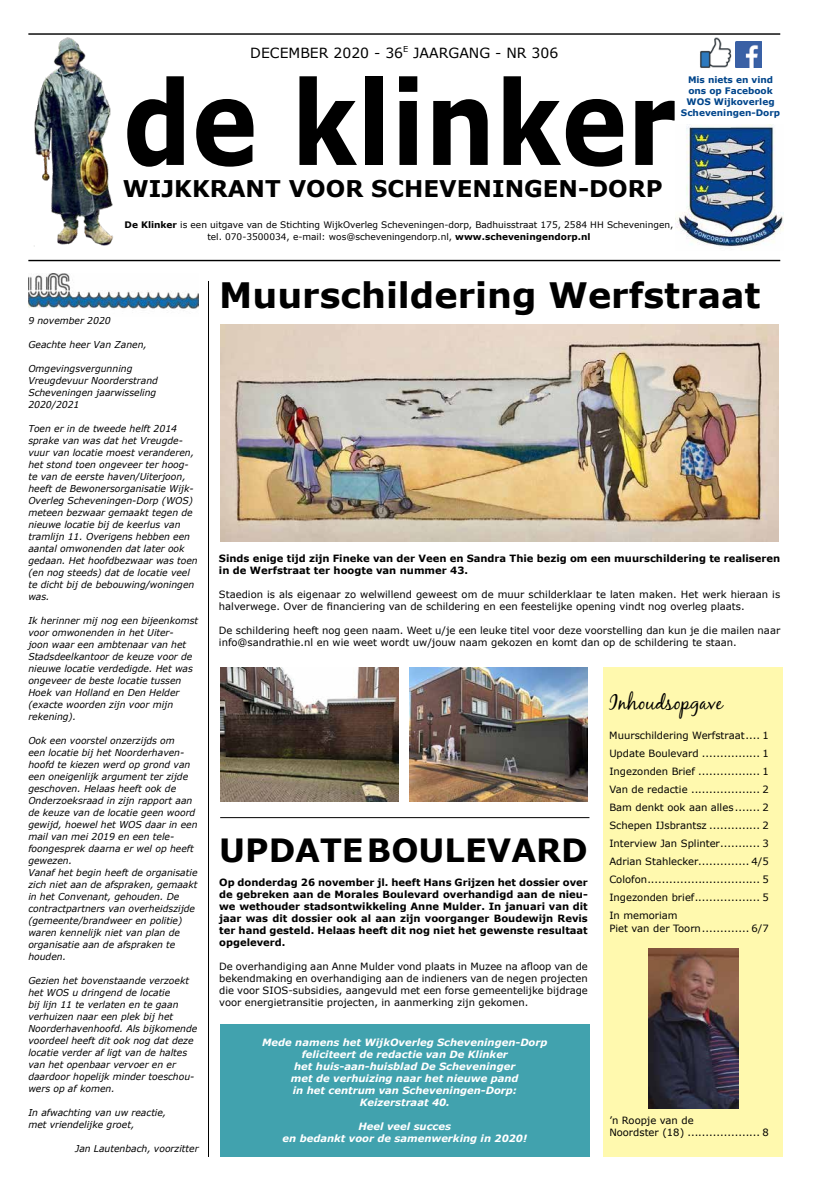
<style>
.page{position:relative;width:820px;height:1191px;background:#fff}
.page>*{position:absolute;margin:0;border:0;box-sizing:border-box;transform-origin:0 0}
.t1{font:700 116.6px "Verdana";color:#000;scale:.85 1}
.t2{font:700 35px "Verdana";color:#000}
.t3{font:700 32px "Verdana";color:#000}
.t4{font:700 23px "Verdana";color:#000}
.t5{font:20px "Black Jack";color:#000}
.t6{font:14px "Verdana";color:#000}
.t7{font:10px/18px "Verdana";color:#000}
.t8{font:700 10px/12px "Verdana";color:#000}
.t9{font:italic 700 10px/12px "Verdana";color:#fff;text-align:center}
.t10{font:italic 9.5px/12px "Verdana";color:#000}
.t11{font:9px/12px "Verdana";color:#000;text-align:center}
.t12{font:700 9px/11px "Verdana";color:#00458b;text-align:center}
.t13{font:8.2px "Verdana";color:#000}
.s1{font-weight:700}
</style>
<div class="page">
<img style="left:34px;top:37px;width:79px;height:210px">
<hr style="left:28px;top:33px;width:752px;height:2px;background:#000">
<hr style="left:28px;top:260px;width:752px;height:1px;background:#000">
<img style="left:675px;top:124px;width:107px;height:123px">
<img style="left:700px;top:37px;width:32px;height:31px">
<img style="left:735px;top:42px;width:26px;height:26px">
<div style="left:603px;top:668px;width:179px;height:489px;background:#fff9ae"></div>
<img style="left:220px;top:324px;width:558px;height:217px">
<img style="left:220px;top:668px;width:178px;height:133px">
<img style="left:409px;top:668px;width:178px;height:133px">
<hr style="left:208px;top:281px;width:1px;height:876px;background:#000">
<hr style="left:220px;top:817px;width:369px;height:1px;background:#000">
<img style="left:28px;top:273px;width:170px;height:36px">
<img style="left:648px;top:948px;width:90px;height:160px">
<div style="left:220px;top:1024px;width:369px;height:132px;background:#41a2ae"></div>
<h3 class="t6" style="left:250px;top:44px;width:154px">DECEMBER 2020 - 36</h3>
<p class="t13" style="left:403px;top:43px;width:7px">E</p>
<h3 class="t6" style="left:413px;top:44px;width:146px">JAARGANG - NR 306</h3>
<p class="t12" style="left:680px;top:74px;width:101px">Mis niets en vind ons op Facebook<br>WOS Wijkoverleg<br>Scheveningen-Dorp</p>
<h1 class="t1" style="left:123px;top:47px;width:652px">de klinker</h1>
<h3 class="t4" style="left:123px;top:174px;width:541px">WIJKKRANT VOOR SCHEVENINGEN-DORP</h3>
<p class="t11" style="left:124px;top:219px;width:550px"><span class="s1">De Klinker</span> is een uitgave van de Stichting WijkOverleg Scheveningen-dorp, Badhuisstraat 175, 2584 HH Scheveningen, tel. 070-3500034, e-mail: wos@scheveningendorp.nl, <span class="s1">www.scheveningendorp.nl</span></p>
<p class="t10" style="left:28px;top:314px;width:84px">9 november 2020</p>
<p class="t10" style="left:28px;top:338px;width:120px">Geachte heer Van Zanen,</p>
<p class="t10" style="left:28px;top:362px;width:131px">Omgevingsvergunning<br>Vreugdevuur Noorderstrand<br>Scheveningen jaarwisseling<br>2020/2021</p>
<p class="t10" style="left:28px;top:422px;width:171px">Toen er in de tweede helft 2014 sprake van was dat het Vreugde&shy;vuur van locatie moest veranderen, het stond toen ongeveer ter hoog&shy;te van de eerste haven/Uiterjoon, heeft de Bewonersorganisatie Wijk-<br>Overleg Scheveningen-Dorp (WOS) meteen bezwaar gemaakt tegen de nieuwe locatie bij de keerlus van tramlijn 11. Overigens hebben een aantal omwonenden dat later ook gedaan. Het hoofdbezwaar was toen (en nog steeds) dat de locatie veel te dicht bij de bebouwing/woningen was.</p>
<p class="t10" style="left:28px;top:614px;width:171px">Ik herinner mij nog een bijeenkomst voor omwonenden in het Uiter-<br>joon waar een ambtenaar van het<br>Stadsdeelkantoor de keuze voor de nieuwe locatie verdedigde. Het was ongeveer de beste locatie tussen<br>Hoek van Holland en Den Helder (exacte woorden zijn voor mijn rekening).</p>
<p class="t10" style="left:28px;top:734px;width:171px">Ook een voorstel onzerzijds om<br>een locatie bij het Noorderhaven&shy;hoofd te kiezen werd op grond van een oneigenlijk argument ter zijde geschoven. Helaas heeft ook de<br>Onderzoeksraad in zijn rapport aan de keuze van de locatie geen woord gewijd, hoewel het WOS daar in een mail van mei 2019 en een tele&shy;foongesprek daarna er wel op heeft gewezen.<br>Vanaf het begin heeft de organisatie zich niet aan de afspraken, gemaakt in het Convenant, gehouden. De contractpartners van overheidszijde (gemeente/brandweer en politie) waren kennelijk niet van plan de organisatie aan de afspraken te houden.</p>
<p class="t10" style="left:28px;top:974px;width:170px">Gezien het bovenstaande verzoekt het WOS u dringend de locatie<br>bij lijn 11 te verlaten en te gaan verhuizen naar een plek bij het<br>Noorderhavenhoofd. Als bijkomende voordeel heeft dit ook nog dat deze locatie verder af ligt van de haltes van het openbaar vervoer en er daardoor hopelijk minder toeschou&shy;wers op af komen.</p>
<p class="t10" style="left:28px;top:1106px;width:139px">In afwachting van uw reactie, met vriendelijke groet,</p>
<p class="t10" style="left:75px;top:1142px;width:125px">Jan Lautenbach, voorzitter</p>
<h2 class="t2" style="left:219px;top:272px;width:542px">Muurschildering Werfstraat</h2>
<p class="t8" style="left:219px;top:552px;width:562px">Sinds enige tijd zijn Fineke van der Veen en Sandra Thie bezig om een muurschildering te realiseren in de Werfstraat ter hoogte van nummer 43.</p>
<p class="t7" style="left:219px;top:588px;width:562px;line-height:12px">Staedion is als eigenaar zo welwillend geweest om de muur schilderklaar te laten maken. Het werk hieraan is halverwege. Over de financiering van de schildering en een feestelijke opening vindt nog overleg plaats.</p>
<p class="t7" style="left:219px;top:624px;width:562px;line-height:12px">De schildering heeft nog geen naam. Weet u/je een leuke titel voor deze voorstelling dan kun je die mailen naar info@sandrathie.nl en wie weet wordt uw/jouw naam gekozen en komt dan op de schildering te staan.</p>
<h3 class="t3" style="left:219px;top:829px;width:370px">UPDATE BOULEVARD</h3>
<p class="t8" style="left:219px;top:876px;width:370px;text-align:justify">Op donderdag 26 november jl. heeft Hans Grijzen het dossier over de gebreken aan de Morales Boulevard overhandigd aan de nieu&shy;we wethouder stadsontwikkeling Anne Mulder. In januari van dit jaar was dit dossier ook al aan zijn voorganger Boudewijn Revis ter hand gesteld. Helaas heeft dit nog niet het gewenste resultaat opgeleverd.</p>
<p class="t7" style="left:219px;top:960px;width:370px;line-height:12px;text-align:justify">De overhandiging aan Anne Mulder vond plaats in Muzee na afloop van de bekendmaking en overhandiging aan de indieners van de negen projecten die voor SIOS-subsidies, aangevuld met een forse gemeentelijke bijdrage voor energietransitie projecten, in aanmerking zijn gekomen.</p>
<p class="t9" style="left:262px;top:1036px;width:287px">Mede namens het WijkOverleg Scheveningen-Dorp feliciteert de redactie van De Klinker<br>het huis-aan-huisblad De Scheveninger<br>met de verhuizing naar het nieuwe pand<br>in het centrum van Scheveningen-Dorp:<br>Keizerstraat 40.</p>
<p class="t9" style="left:282px;top:1120px;width:246px">Heel veel succes<br>en bedankt voor de samenwerking in 2020!</p>
<h3 class="t5" style="left:609px;top:690px;width:115px">Inhoudsopgave</h3>
<p class="t7" style="left:609px;top:726px;width:161px;text-align:justify">Muurschildering Werfstraat.... 1<br>Update Boulevard ................ 1<br>Ingezonden Brief ................. 1<br>Van de redactie ................... 2<br>Bam denkt ook aan alles....... 2<br>Schepen IJsbrantsz .............. 2<br>Interview Jan Splinter........... 3<br>Adrian Stahlecker.............. 4/5<br>Colofon............................... 5<br>Ingezonden brief.................. 5<br>In memoriam</p>
<p class="t7" style="left:609px;top:919px;width:161px">Piet van der Toorn............. 6/7</p>
<p class="t7" style="left:609px;top:1114px;width:161px;line-height:12px">’n Roopje van de<br>Noordster (18) .................... 8</p>
</div>
